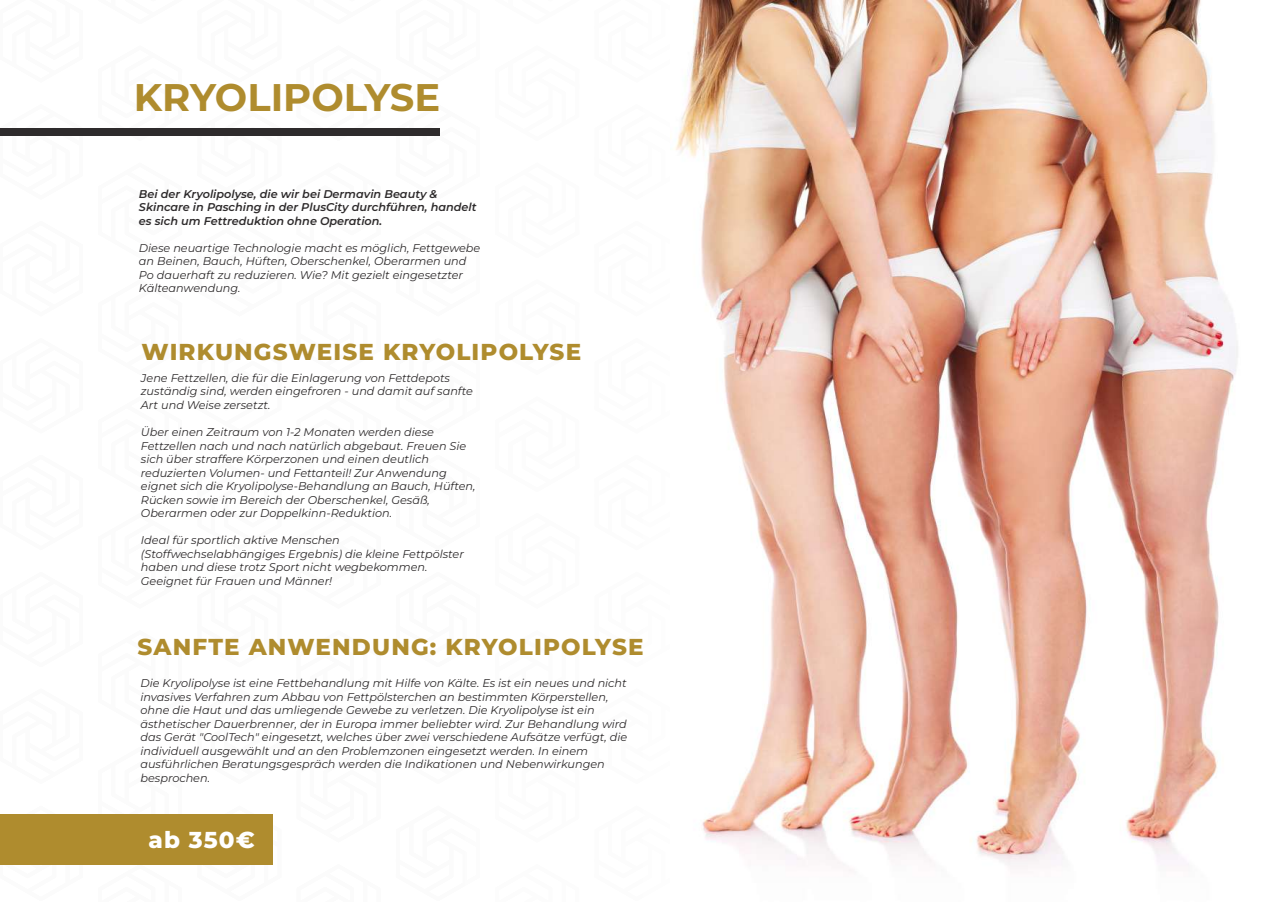
<style>
.page{position:relative;width:1272px;height:902px;background:#fff}
.page>*{position:absolute;margin:0;border:0;box-sizing:border-box;transform-origin:0 0}
.t1{font:700 38.4px "Montserrat";color:#af8c2e}
.t2{font:800 22.95px "Montserrat";letter-spacing:.05em;color:#af8c2e}
.t3{font:800 22.95px "Montserrat";color:#fff}
.t4{font:italic 11.25px/13.5px "Montserrat";color:#2e2b2c}
.t5{font:italic 600 11.25px/13.5px "Montserrat";color:#2e2b2c}
</style>
<div class="page">
<svg style="left:0;top:864px;width:83px;height:1px"></svg>
<svg style="left:197px;top:864px;width:76px;height:1px"></svg>
<div style="left:0;top:128px;width:439px;height:8px;background:#2e2b2c"></div>
<img style="left:670px;top:0;width:568px;height:871px">
<div style="left:0;top:814px;width:273px;height:50px;background:#af8c2e"></div>
<h1 class="t1" style="left:134px;top:72px;width:308px">KRYOLIPOLYSE</h1>
<p class="t5" style="left:139px;top:186px;width:339px">Bei der Kryolipolyse, die wir bei Dermavin Beauty &amp;<br>Skincare in Pasching in der PlusCity durchführen, handelt es sich um Fettreduktion ohne Operation.</p>
<p class="t4" style="left:139px;top:240px;width:343px">Diese neuartige Technologie macht es möglich, Fettgewebe an Beinen, Bauch, Hüften, Oberschenkel, Oberarmen und Po dauerhaft zu reduzieren. Wie? Mit gezielt eingesetzter Kälteanwendung.</p>
<h2 class="t2" style="left:142px;top:336px;width:441px">WIRKUNGSWEISE KRYOLIPOLYSE</h2>
<p class="t4" style="left:141px;top:371px;width:333px">Jene Fettzellen, die für die Einlagerung von Fettdepots zuständig sind, werden eingefroren - und damit auf sanfte<br>Art und Weise zersetzt.</p>
<p class="t4" style="left:141px;top:425px;width:336px">Über einen Zeitraum von 1-2 Monaten werden diese Fettzellen nach und nach natürlich abgebaut. Freuen Sie sich über straffere Körperzonen und einen deutlich reduzierten Volumen- und Fettanteil! Zur Anwendung eignet sich die Kryolipolyse-Behandlung an Bauch, Hüften, Rücken sowie im Bereich der Oberschenkel, Gesäß, Oberarmen oder zur Doppelkinn-Reduktion.</p>
<p class="t4" style="left:141px;top:533px;width:324px">Ideal für sportlich aktive Menschen (Stoffwechselabhängiges Ergebnis) die kleine Fettpölster haben und diese trotz Sport nicht wegbekommen.<br>Geeignet für Frauen und Männer!</p>
<h2 class="t2" style="left:137px;top:631px;width:507px">SANFTE ANWENDUNG: KRYOLIPOLYSE</h2>
<p class="t4" style="left:140px;top:676px;width:488px">Die Kryolipolyse ist eine Fettbehandlung mit Hilfe von Kälte. Es ist ein neues und nicht invasives Verfahren zum Abbau von Fettpölsterchen an bestimmten Körperstellen, ohne die Haut und das umliegende Gewebe zu verletzen. Die Kryolipolyse ist ein ästhetischer Dauerbrenner, der in Europa immer beliebter wird. Zur Behandlung wird das Gerät "CoolTech" eingesetzt, welches über zwei verschiedene Aufsätze verfügt, die individuell ausgewählt und an den Problemzonen eingesetzt werden. In einem ausführlichen Beratungsgespräch werden die Indikationen und Nebenwirkungen besprochen.</p>
<h2 class="t3" style="left:148px;top:824px;width:108px">ab 350€</h2>
</div>
